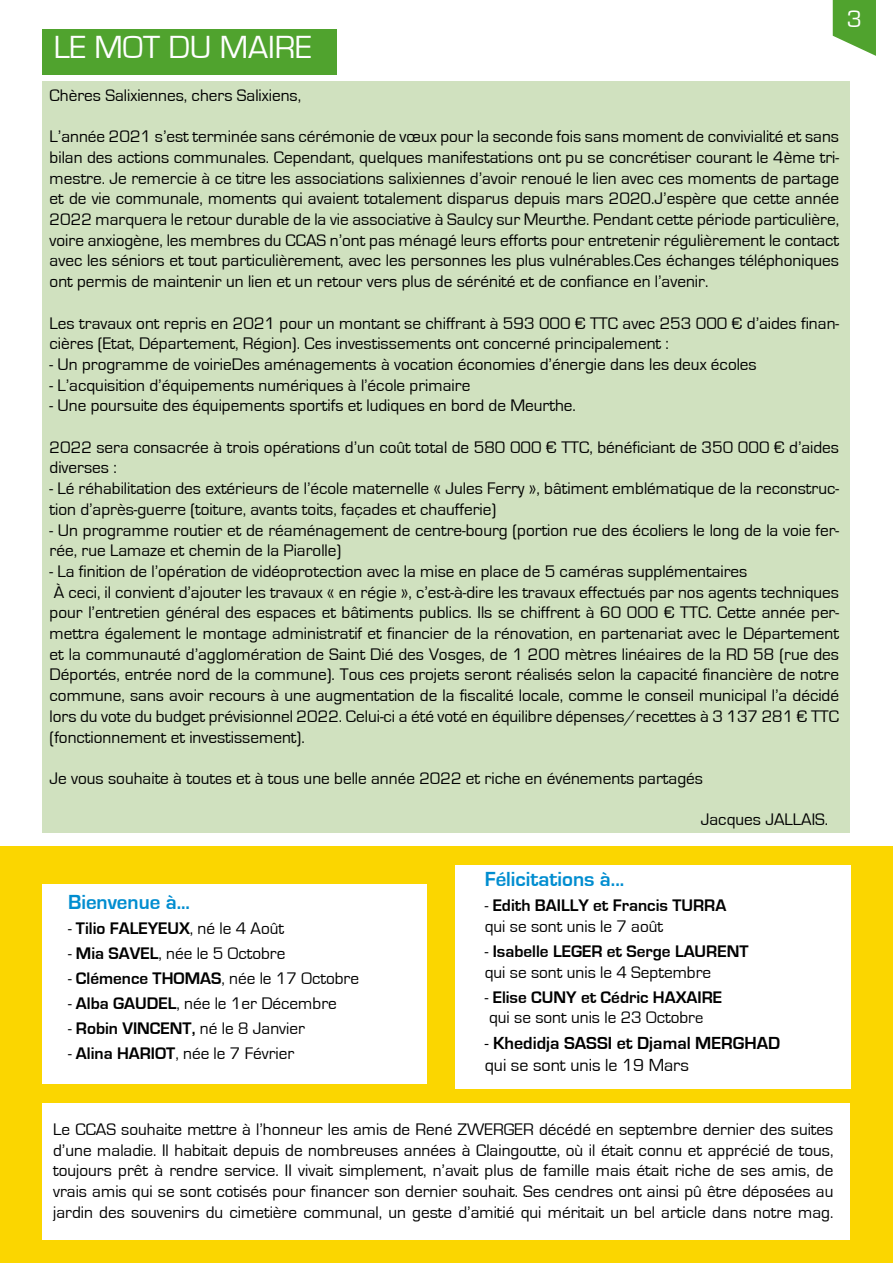
<style>
.page{position:relative;width:893px;height:1263px;background:#fff}
.page>*{position:absolute;margin:0;border:0;box-sizing:border-box;transform-origin:0 0}
.t1{font:33px "Eurostile";color:#fff}
.t2{font:24.6px "Eurostile";color:#fff}
.t3{font:700 21px "Eurostile";color:#008dd0}
.t4{font:700 18px/21.6px "Eurostile";color:#000}
.t5{font:17.25px/20.7px "Eurostile";color:#000}
.t6{font:700 17.25px/20.7px "Eurostile";color:#000}
.s1{font-weight:400}
.s2{font-weight:700}
.s3{font-size:16.5px}
</style>
<div class="page">
<div style="left:0;top:846px;width:893px;height:417px;background:#fbd600"></div>
<svg style="left:833px;top:0;width:43px;height:56px"></svg>
<div style="left:43px;top:81px;width:807px;height:752px;background:#d0e1bf"></div>
<div style="left:43px;top:29px;width:294px;height:45px;background:#50a32e"></div>
<div style="left:455px;top:865px;width:395px;height:224px;background:#fff"></div>
<div style="left:43px;top:884px;width:384px;height:200px;background:#fff"></div>
<div style="left:43px;top:1103px;width:807px;height:137px;background:#fff"></div>
<h1 class="t1" style="left:54px;top:30px;width:259px">LE MOT DU MAIRE</h1>
<p class="t5" style="left:50px;top:85px;width:253px">Chères Salixiennes, chers Salixiens,</p>
<p class="t5" style="left:50px;top:127px;width:791px;text-align:justify">L’année 2021 s’est terminée sans cérémonie de vœux pour la seconde fois sans moment de convivialité et sans bilan des actions communales. Cependant, quelques manifestations ont pu se concrétiser courant le 4ème tri&shy;mestre. Je remercie à ce titre les associations salixiennes d’avoir renoué le lien avec ces moments de partage et de vie communale, moments qui avaient totalement disparus depuis mars 2020.J’espère que cette année 2022 marquera le retour durable de la vie associative à Saulcy sur Meurthe. Pendant cette période particulière, voire anxiogène, les membres du CCAS n’ont pas ménagé leurs efforts pour entretenir régulièrement le contact avec les séniors et tout particulièrement, avec les personnes les plus vulnérables.Ces échanges téléphoniques ont permis de maintenir un lien et un retour vers plus de sérénité et de confiance en l’avenir.</p>
<p class="t5" style="left:50px;top:313px;width:791px">Les travaux ont repris en 2021 pour un montant se chiffrant à 593 000 € TTC avec 253 000 € d’aides finan&shy;cières (Etat, Département, Région). Ces investissements ont concerné principalement :</p>
<p class="t5" style="left:50px;top:354px;width:709px">- Un programme de voirieDes aménagements à vocation économies d’énergie dans les deux écoles</p>
<p class="t5" style="left:50px;top:375px;width:422px">- L’acquisition d’équipements numériques à l’école primaire</p>
<p class="t5" style="left:50px;top:396px;width:528px">- Une poursuite des équipements sportifs et ludiques en bord de Meurthe.</p>
<p class="t5" style="left:50px;top:437px;width:791px">2022 sera consacrée à trois opérations d’un coût total de 580 000 € TTC, bénéficiant de 350 000 € d’aides diverses :</p>
<p class="t5" style="left:50px;top:478px;width:791px">- Lé réhabilitation des extérieurs de l’école maternelle « Jules Ferry », bâtiment emblématique de la reconstruc&shy;tion d’après-guerre (toiture, avants toits, façades et chaufferie)</p>
<p class="t5" style="left:50px;top:520px;width:791px">- Un programme routier et de réaménagement de centre-bourg (portion rue des écoliers le long de la voie fer&shy;rée, rue Lamaze et chemin de la Piarolle)</p>
<p class="t5" style="left:50px;top:561px;width:791px">- La finition de l’opération de vidéoprotection avec la mise en place de 5 caméras supplémentaires<br>À ceci, il convient d’ajouter les travaux « en régie », c’est-à-dire les travaux effectués par nos agents techniques pour l’entretien général des espaces et bâtiments publics. Ils se chiffrent à 60 000 € TTC. Cette année per&shy;mettra également le montage administratif et financier de la rénovation, en partenariat avec le Département et la communauté d’agglomération de Saint Dié des Vosges, de 1 200 mètres linéaires de la RD 58 (rue des Déportés, entrée nord de la commune). Tous ces projets seront réalisés selon la capacité financière de notre commune, sans avoir recours à une augmentation de la fiscalité locale, comme le conseil municipal l’a décidé lors du vote du budget prévisionnel 2022. Celui-ci a été voté en équilibre dépenses/recettes à 3 137 281 € TTC (fonctionnement et investissement).</p>
<p class="t5" style="left:50px;top:768px;width:655px">Je vous souhaite à toutes et à tous une belle année 2022 et riche en événements partagés</p>
<p class="t5" style="left:701px;top:810px;width:129px">Jacques JALLAIS.</p>
<h2 class="t2" style="left:847px;top:6px;width:17px">3</h2>
<p class="t3" style="left:68px;top:891px;width:123px">Bienvenue à...</p>
<p class="t6" style="left:68px;top:918px;width:218px"><span class="s1">-</span> Tilio FALEYEUX<span class="s1">, né le 4 Août</span></p>
<p class="t5" style="left:68px;top:943px;width:219px">- <span class="s2">Mia SAVEL</span>, née le 5 Octobre</p>
<p class="t5" style="left:68px;top:968px;width:293px">- <span class="s2">Clémence THOMAS</span>, née le 17 Octobre</p>
<p class="t5" style="left:68px;top:993px;width:270px">- <span class="s2">Alba GAUDEL</span>, née le 1er Décembre</p>
<p class="t5" style="left:68px;top:1018px;width:238px">- <span class="s2">Robin VINCENT,</span> né le 8 Janvier</p>
<p class="t5" style="left:68px;top:1043px;width:228px">- <span class="s2">Alina HARIOT</span>, née le 7 Février</p>
<p class="t3" style="left:485px;top:868px;width:141px">Félicitations à...</p>
<p class="t6" style="left:485px;top:896px;width:243px"><span class="s1">-</span> Edith BAILLY et Francis TURRA <span class="s1">qui se sont unis le 7 août</span></p>
<p class="t6" style="left:485px;top:941px;width:265px"><span class="s1">-</span> Isabelle LEGER et Serge LAURENT <span class="s1">qui se sont unis le 4 Septembre</span></p>
<p class="t5" style="left:485px;top:987px;width:239px">- <span class="s2">Elise CUNY et Cédric HAXAIRE </span>qui se sont unis le 23 Octobr<span class="s3">e</span></p>
<p class="t4" style="left:485px;top:1033px;width:297px"><span class="s1">-</span> Khedidja SASSI et Djamal MERGHAD <span class="s1">qui se sont unis le 19 Mars</span></p>
<p class="t5" style="left:53px;top:1119px;width:782px;text-align:justify">Le CCAS souhaite mettre à l’honneur les amis de René ZWERGER décédé en septembre dernier des suites d’une maladie. Il habitait depuis de nombreuses années à Claingoutte, où il était connu et apprécié de tous, toujours prêt à rendre service. II vivait simplement, n’avait plus de famille mais était riche de ses amis, de vrais amis qui se sont cotisés pour financer son dernier souhait. Ses cendres ont ainsi pû être déposées au jardin des souvenirs du cimetière communal, un geste d’amitié qui méritait un bel article dans notre mag.</p>
</div>
